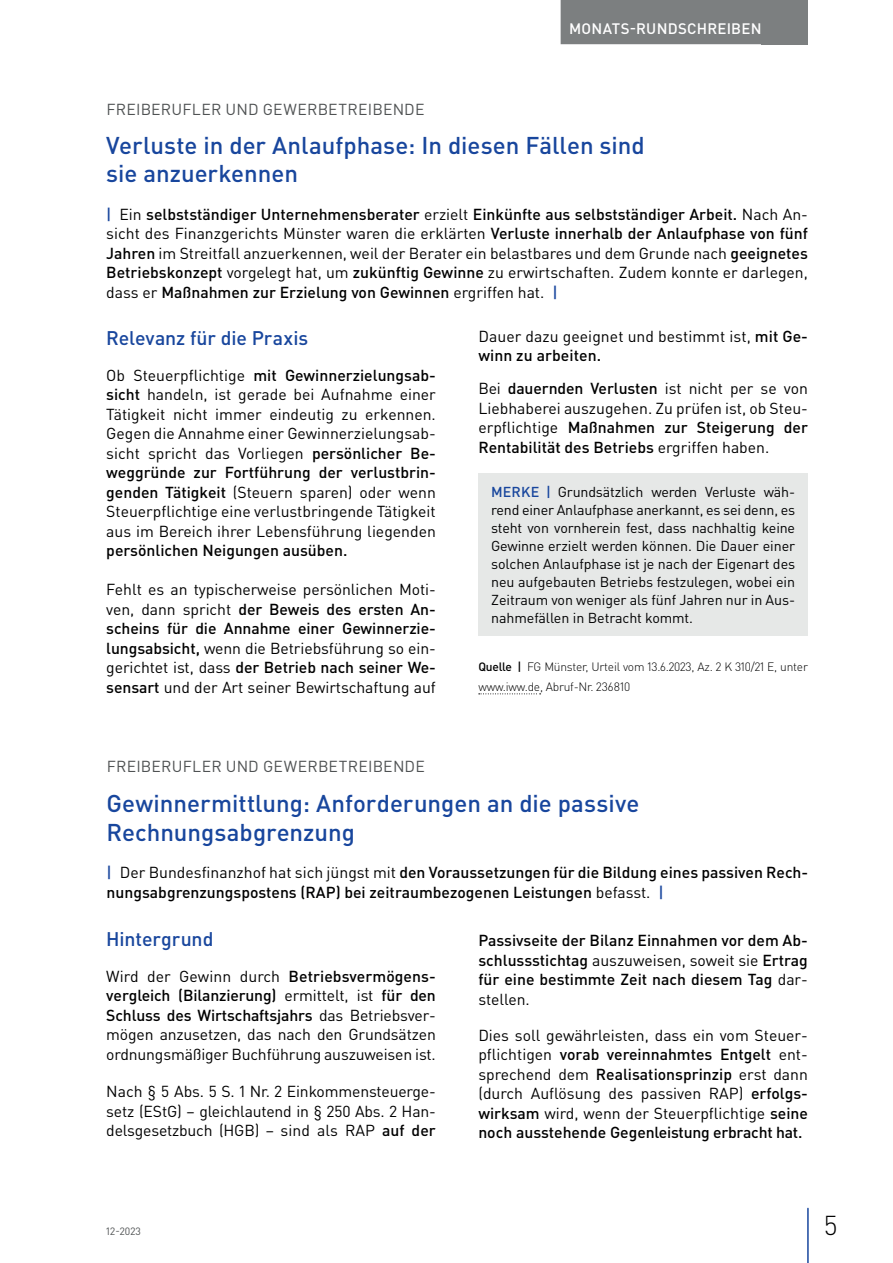
<style>
.page{position:relative;width:893px;height:1263px;background:#fff}
.page>*{position:absolute;margin:0;border:0;box-sizing:border-box;transform-origin:0 0}
.t1{font:300 27px "DIN Pro";color:#000001}
.t2{font:500 24px/28.5px "DIN Pro";color:#18469d}
.t3{font:500 19.5px "DIN Pro";letter-spacing:-.005em;color:#18469d}
.t4{font:15.75px/19.5px "DIN Pro";color:#000001;text-align:justify}
.t5{font:500 15.75px/19.5px "DIN Pro";color:#000001}
.t6{font:15.75px "DIN Pro";letter-spacing:.015em;color:#4f5253}
.t7{font:500 15px "DIN Pro";letter-spacing:.015em;color:#fff}
.t8{font:14.25px/18px "DIN Pro";letter-spacing:-.005em;color:#000001;text-align:justify}
.t9{font:300 12px/19.5px "DIN Pro";letter-spacing:-.02em;color:#000001}
.t10{font:10.5px "DIN Pro";color:#4f5253}
.s1{font-weight:500;color:#18469d}
.s2{font-weight:500}
.s3{color:#18469d}
.s4{font-weight:400}
</style>
<div class="page">
<div style="left:762px;top:0;width:46px;height:44px;background:#7c7f80"></div>
<hr style="left:807px;top:1208px;width:2px;height:55px;background:#18469d">
<div style="left:561px;top:0;width:209px;height:44px;background:#7c7f80"></div>
<svg style="left:479px;top:693px;width:62px;height:1px"></svg>
<div style="left:478px;top:473px;width:330px;height:163px;background:#e6e8e7"></div>
<p class="t7" style="left:569px;top:18px;width:194px">MONATS-RUNDSCHREIBEN</p>
<p class="t6" style="left:106px;top:98px;width:320px">FREIBERUFLER UND GEWERBETREIBENDE</p>
<h2 class="t2" style="left:106px;top:130px;width:540px">Verluste in der Anlaufphase: In diesen Fällen sind sie anzuerkennen</h2>
<p class="t4" style="left:106px;top:204px;width:703px"><span class="s1">|</span> Ein <span class="s2">selbstständiger Unternehmensberater</span> erzielt <span class="s2">Einkünfte aus selbstständiger Arbeit.</span> Nach An&shy;sicht des Finanzgerichts Münster waren die erklärten <span class="s2">Verluste innerhalb der Anlaufphase von fünf Jahren</span> im Streitfall anzuerkennen, weil der Berater ein belastbares und dem Grunde nach <span class="s2">geeignetes Betriebskonzept</span> vorgelegt hat, um <span class="s2">zukünftig Gewinne</span> zu erwirtschaften. Zudem konnte er darlegen, dass er <span class="s2">Maßnahmen zur Erzielung von Gewinnen</span> ergriffen hat. <span class="s1">|</span></p>
<p class="t3" style="left:106px;top:324px;width:203px">Relevanz für die Praxis</p>
<p class="t4" style="left:106px;top:365px;width:331px">Ob Steuerpflichtige <span class="s2">mit Gewinnerzielungsab&shy;sicht</span> handeln, ist gerade bei Aufnahme einer Tätigkeit nicht immer eindeutig zu erkennen.<br>Gegen die Annahme einer Gewinnerzielungsab&shy;sicht spricht das Vorliegen <span class="s2">persönlicher Be&shy;weggründe zur Fortführung der verlustbrin&shy;genden Tätigkeit</span> (Steuern sparen) oder wenn Steuerpflichtige eine verlustbringende Tätigkeit aus im Bereich ihrer Lebensführung liegenden</p>
<p class="t5" style="left:106px;top:540px;width:243px">persönlichen Neigungen ausüben.</p>
<p class="t4" style="left:106px;top:579px;width:331px">Fehlt es an typischerweise persönlichen Moti&shy;ven, dann spricht <span class="s2">der Beweis des ersten An&shy;scheins für die Annahme einer Gewinnerzie&shy;lungsabsicht,</span> wenn die Betriebsführung so ein&shy;gerichtet ist, dass <span class="s2">der Betrieb nach seiner We&shy;sensart</span> und der Art seiner Bewirtschaftung auf</p>
<p class="t4" style="left:478px;top:325px;width:331px">Dauer dazu geeignet und bestimmt ist, <span class="s2">mit Ge&shy;winn zu arbeiten.</span></p>
<p class="t4" style="left:478px;top:378px;width:331px">Bei <span class="s2">dauernden Verlusten</span> ist nicht per se von Liebhaberei auszugehen. Zu prüfen ist, ob Steu&shy;erpflichtige <span class="s2">Maßnahmen zur Steigerung der Rentabilität des Betriebs</span> ergriffen haben.</p>
<p class="t8" style="left:491px;top:482px;width:306px"><span class="s1">MERKE |</span> Grundsätzlich werden Verluste wäh&shy;rend einer Anlaufphase anerkannt, es sei denn, es steht von vornherein fest, dass nachhaltig keine Gewinne erzielt werden können. Die Dauer einer solchen Anlaufphase ist je nach der Eigenart des neu aufgebauten Betriebs festzulegen, wobei ein Zeitraum von weniger als fünf Jahren nur in Aus&shy;nahmefällen in Betracht kommt.</p>
<p class="t9" style="left:478px;top:657px;width:331px"><span class="s2">Quelle |</span> FG Münster, Urteil vom 13.6.2023, Az. 2 K 310/21 E, unter www.iww.de, Abruf-Nr. 236810</p>
<p class="t6" style="left:107px;top:755px;width:320px">FREIBERUFLER UND GEWERBETREIBENDE</p>
<h2 class="t2" style="left:107px;top:788px;width:534px">Gewinnermittlung: Anforderungen an die passive<br>Rechnungsabgrenzung</h2>
<p class="t5" style="left:107px;top:862px;width:703px"><span class="s3">|</span> <span class="s4">Der Bundesfinanzhof hat sich jüngst mit</span> den Voraussetzungen für die Bildung eines passiven Rech&shy;nungsabgrenzungspostens (RAP) bei zeitraumbezogenen Leistungen <span class="s4">befasst.</span> <span class="s3">|</span></p>
<p class="t3" style="left:106px;top:925px;width:109px">Hintergrund</p>
<p class="t4" style="left:106px;top:966px;width:331px">Wird der Gewinn durch <span class="s2">Betriebsvermögens&shy;vergleich (Bilanzierung)</span> ermittelt, ist <span class="s2">für den Schluss des Wirtschaftsjahrs</span> das Betriebsver&shy;mögen anzusetzen, das nach den Grundsätzen ordnungsmäßiger Buchführung auszuweisen ist.</p>
<p class="t4" style="left:106px;top:1081px;width:331px">Nach § 5 Abs. 5 S. 1 Nr. 2 Einkommensteuerge&shy;setz (EStG) – gleichlautend in § 250 Abs. 2 Han&shy;delsgesetzbuch (HGB) – sind als RAP <span class="s2">auf der</span></p>
<p class="t5" style="left:478px;top:930px;width:331px;text-align:justify">Passivseite der Bilanz Einnahmen vor dem Ab&shy;schlussstichtag <span class="s4">auszuweisen, soweit sie</span> Ertrag für eine bestimmte Zeit nach diesem Tag <span class="s4">dar&shy;stellen.</span></p>
<p class="t4" style="left:478px;top:1024px;width:331px">Dies soll gewährleisten, dass ein vom Steuer&shy;pflichtigen <span class="s2">vorab vereinnahmtes Entgelt</span> ent&shy;sprechend dem <span class="s2">Realisationsprinzip</span> erst dann (durch Auflösung des passiven RAP) <span class="s2">erfolgs&shy;wirksam</span> wird, wenn der Steuerpflichtige <span class="s2">seine noch ausstehende Gegenleistung erbracht hat.</span></p>
<p class="t10" style="left:106px;top:1224px;width:36px">12-2023</p>
<h1 class="t1" style="left:824px;top:1207px;width:15px">5</h1>
</div>
